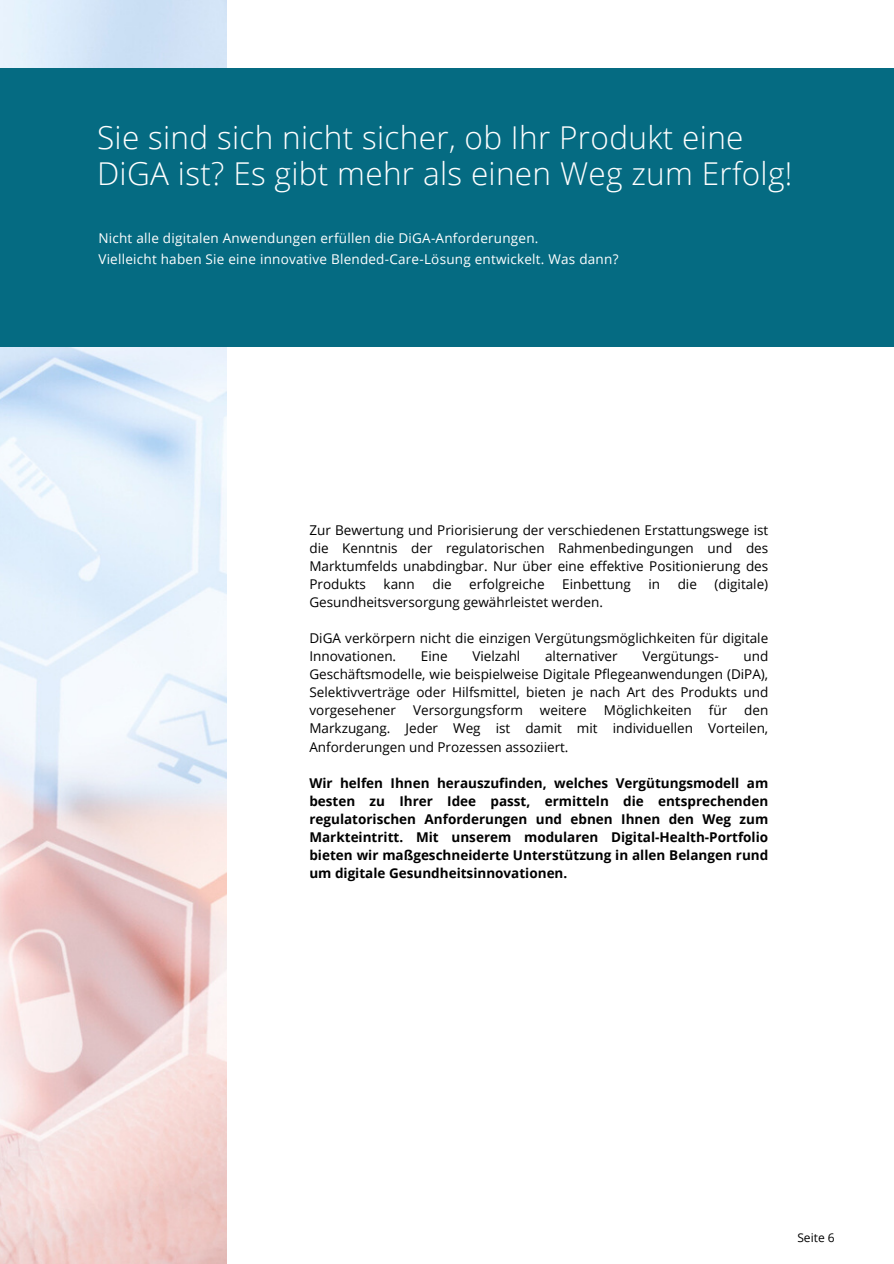
<style>
.page{position:relative;width:894px;height:1264px;background:#fff}
.page>*{position:absolute;margin:0;border:0;box-sizing:border-box;transform-origin:0 0}
.t1{font:300 31.5px/36px "Open Sans";letter-spacing:.01em;color:#fff}
.t2{font:13.5px/18px "Open Sans";color:#000;text-align:justify}
.t3{font:700 13.5px/18px "Open Sans";color:#000;text-align:justify}
.t4{font:13.5px/20.2px "Open Sans";letter-spacing:.02em;color:#fff}
.t5{font:12px "Open Sans";color:#000}
</style>
<div class="page">
<img style="left:0;top:0;width:226px;height:1263px">
<div style="left:0;top:68px;width:893px;height:278px;background:#056b82"></div>
<h1 class="t1" style="left:97px;top:119px;width:696px">Sie sind sich nicht sicher, ob Ihr Produkt eine<br>DiGA ist? Es gibt mehr als einen Weg zum Erfolg!</h1>
<p class="t4" style="left:98px;top:228px;width:521px">Nicht alle digitalen Anwendungen erfüllen die DiGA-Anforderungen.<br>Vielleicht haben Sie eine innovative Blended-Care-Lösung entwickelt. Was dann?</p>
<p class="t2" style="left:309px;top:521px;width:460px">Zur Bewertung und Priorisierung der verschiedenen Erstattungswege ist die Kenntnis der regulatorischen Rahmenbedingungen und des Marktumfelds unabdingbar. Nur über eine effektive Positionierung des Produkts</p>
<p class="t2" style="left:383px;top:575px;width:33px">kann</p>
<p class="t2" style="left:432px;top:575px;width:21px">die</p>
<p class="t2" style="left:469px;top:575px;width:77px">erfolgreiche</p>
<p class="t2" style="left:562px;top:575px;width:70px">Einbettung</p>
<p class="t2" style="left:648px;top:575px;width:13px">in</p>
<p class="t2" style="left:677px;top:575px;width:21px">die</p>
<p class="t2" style="left:714px;top:575px;width:55px">(digitale)</p>
<p class="t2" style="left:309px;top:593px;width:295px">Gesundheitsversorgung gewährleistet werden.</p>
<p class="t2" style="left:309px;top:629px;width:460px">DiGA verkörpern nicht die einzigen Vergütungsmöglichkeiten für digitale<br>Innovationen.</p>
<p class="t2" style="left:309px;top:647px;width:460px;text-indent:434px">und Geschäftsmodelle, wie beispielweise Digitale Pflegeanwendungen (DiPA), Selektivverträge oder Hilfsmittel, bieten je nach Art des Produkts und vorgesehener</p>
<p class="t2" style="left:421px;top:647px;width:28px">Eine</p>
<p class="t2" style="left:472px;top:647px;width:49px">Vielzahl</p>
<p class="t2" style="left:545px;top:647px;width:74px">alternativer</p>
<p class="t2" style="left:642px;top:647px;width:78px">Vergütungs-</p>
<p class="t2" style="left:413px;top:701px;width:111px">Versorgungsform</p>
<p class="t2" style="left:539px;top:701px;width:48px">weitere</p>
<p class="t2" style="left:603px;top:701px;width:89px">Möglichkeiten</p>
<p class="t2" style="left:708px;top:701px;width:20px">für</p>
<p class="t2" style="left:309px;top:701px;width:460px;text-indent:434px">den Markzugang. Jeder Weg ist damit mit individuellen Vorteilen, Anforderungen und Prozessen assoziiert.</p>
<p class="t3" style="left:309px;top:773px;width:460px">Wir helfen Ihnen herauszufinden, welches Vergütungsmodell am besten zu Ihrer Idee passt, ermitteln die entsprechenden regulatorischen Anforderungen und ebnen Ihnen den Weg zum Markteintritt. Mit unserem modularen Digital-Health-Portfolio bieten wir maßgeschneiderte Unterstützung in allen Belangen rund um digitale Gesundheitsinnovationen.</p>
<p class="t5" style="left:797px;top:1228px;width:39px">Seite 6</p>
</div>
